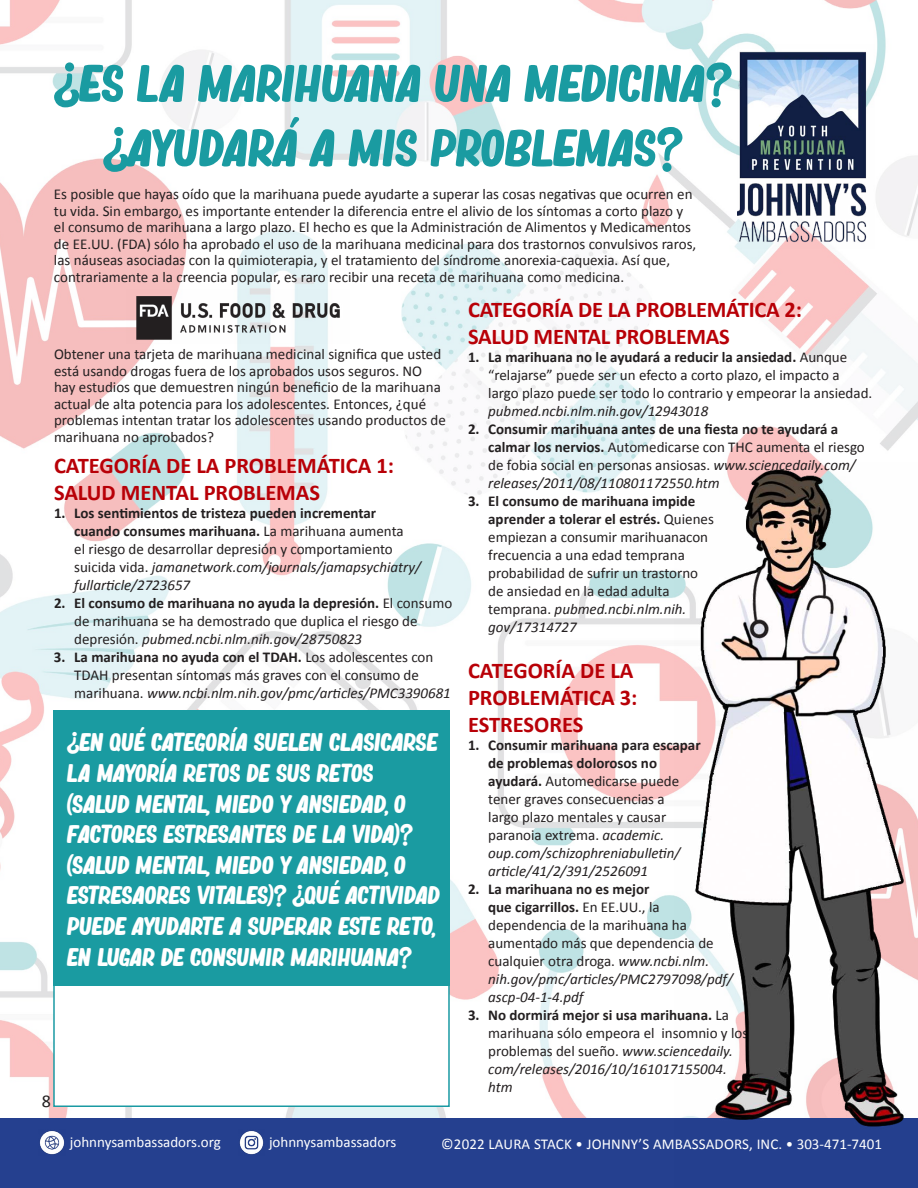
<style>
.page{position:relative;width:918px;height:1188px;background:#fff}
.page>*{position:absolute;margin:0;border:0;box-sizing:border-box;transform-origin:0 0}
.t1{font:52.5px/64.5px "Magic Dreams";color:#1a9ba1;text-align:center}
.t2{font:25.5px/30.6px "Magic Dreams";color:#fff}
.t3{font:700 22.5px/27px "Calibri";letter-spacing:-.01em;color:#b80007}
.t4{font:18px "Calibri";color:#231f20}
.t5{font:15px/18px "Calibri";color:#231f20}
.t6{font:700 15px/18px "Calibri";color:#231f20}
.t7{font:italic 15px/18px "Calibri";color:#231f20}
.t8{font:15px "Calibri";color:#fff}
.s1{font-weight:700}
.s2{font-style:italic}
.s3{font-weight:400}
.s4{font-style:normal}
</style>
<div class="page">
<img style="left:0;top:0;width:918px;height:1119px">
<div style="left:53px;top:783px;width:397px;height:324px;background:#fff;border:2px solid #1a9aa3"></div>
<div style="left:54px;top:710px;width:396px;height:276px;background:#1a9ba1"></div>
<div style="left:0;top:1119px;width:918px;height:69px;background:#25408f"></div>
<img style="left:40px;top:1130px;width:24px;height:25px">
<img style="left:239px;top:1130px;width:25px;height:25px">
<img style="left:126px;top:290px;width:224px;height:54px">
<img style="left:674px;top:463px;width:244px;height:664px">
<img style="left:738px;top:44px;width:137px;height:205px">
<h1 class="t1" style="left:54px;top:52px;width:678px">¿ES LA MARIHUANA UNA MEDICINA? ¿AYUDARÁ A MIS PROBLEMAS?</h1>
<p class="t5" style="left:54px;top:185px;width:644px;line-height:16.5px">Es posible que hayas oído que la marihuana puede ayudarte a superar las cosas negativas que ocurren en tu vida. Sin embargo, es importante entender la diferencia entre el alivio de los síntomas a corto plazo y el consumo de marihuana a largo plazo. El hecho es que la Administración de Alimentos y Medicamentos de EE.UU. (FDA) sólo ha aprobado el uso de la marihuana medicinal para dos trastornos convulsivos raros, las náuseas asociadas con la quimioterapia, y el tratamiento del síndrome anorexia-caquexia. Así que, contrariamente a la creencia popular, es raro recibir una receta de marihuana como medicina.</p>
<p class="t5" style="left:54px;top:345px;width:393px;line-height:16.5px">Obtener una tarjeta de marihuana medicinal significa que usted está usando drogas fuera de los aprobados usos seguros. NO<br>hay estudios que demuestren ningún beneficio de la marihuana actual de alta potencia para los adolescentes. Entonces, ¿qué problemas intentan tratar los adolescentes usando productos de marihuana no aprobados?</p>
<h3 class="t3" style="left:54px;top:451px;width:341px">CATEGORÍA DE LA PROBLEMÁTICA 1:<br>SALUD MENTAL PROBLEMAS</h3>
<p class="t5" style="left:74px;top:504px;width:348px;text-indent:-20px"><span class="s1">1. Los sentimientos de tristeza pueden incrementar cuando consumes marihuana.</span> La marihuana aumenta<br>el riesgo de desarrollar depresión y comportamiento suicida vida. <span class="s2">jamanetwork.com/journals/jamapsychiatry/ fullarticle/2723657</span></p>
<p class="t5" style="left:74px;top:594px;width:380px;text-indent:-20px"><span class="s1">2. El consumo de marihuana no ayuda la depresión.</span> El consumo de marihuana se ha demostrado que duplica el riesgo de depresión. <span class="s2">pubmed.ncbi.nlm.nih.gov/28750823</span></p>
<p class="t6" style="left:74px;top:648px;width:361px;text-indent:-20px">3. La marihuana no ayuda con el TDAH. <span class="s3">Los adolescentes con<br>TDAH</span></p>
<p class="t5" style="left:74px;top:666px;width:378px;text-align:center">presentan síntomas más graves con el consumo de marihuana. <span class="s2">www.ncbi.nlm.nih.gov/pmc/articles/PMC3390681</span></p>
<p class="t2" style="left:67px;top:727px;width:374px">¿EN QUÉ CATEGORÍA SUELEN CLASIFICARSE LA MAYORÍA RETOS DE SUS RETOS (SALUD MENTAL, MIEDO Y ANSIEDAD, O FACTORES ESTRESANTES DE LA VIDA)? (SALUD MENTAL, MIEDO Y ANSIEDAD, O ESTRESAORES VITALES)? ¿QUÉ ACTIVIDAD PUEDE AYUDARTE A SUPERAR ESTE RETO, EN LUGAR DE CONSUMIR MARIHUANA?</p>
<p class="t4" style="left:42px;top:1089px;width:11px">8</p>
<h3 class="t3" style="left:468px;top:295px;width:335px">CATEGORÍA DE LA PROBLEMÁTICA 2:<br>SALUD MENTAL PROBLEMAS</h3>
<p class="t5" style="left:488px;top:347px;width:386px;text-indent:-20px"><span class="s1">1. La marihuana no le ayudará a reducir la ansiedad.</span> Aunque “relajarse” puede ser un efecto a corto plazo, el impacto a largo plazo puede ser todo lo contrario y empeorar la ansiedad.</p>
<p class="t7" style="left:488px;top:401px;width:222px">pubmed.ncbi.nlm.nih.gov/12943018</p>
<p class="t6" style="left:488px;top:419px;width:352px;text-indent:-20px">2. Consumir marihuana antes de una fiesta no te ayudará a calmar los nervios. <span class="s3">Automedicarse con THC</span></p>
<p class="t7" style="left:488px;top:437px;width:378px;text-indent:268px"><span class="s4">aumenta el riesgo de fobia social en personas ansiosas.</span> www.sciencedaily.com/ releases/2011/08/110801172550.htm</p>
<p class="t5" style="left:488px;top:491px;width:227px;text-indent:-20px"><span class="s1">3. El consumo de marihuana impide aprender a tolerar el estrés.</span> Quienes empiezan a consumir marihuanacon frecuencia a una edad temprana probabilidad de sufrir un trastorno de ansiedad en la edad adulta temprana. <span class="s2">pubmed.ncbi.nlm.nih. gov/17314727</span></p>
<h3 class="t3" style="left:468px;top:656px;width:171px">CATEGORÍA DE LA<br>PROBLEMÁTICA 3:<br>ESTRESORES</h3>
<p class="t5" style="left:488px;top:735px;width:214px;text-indent:-20px"><span class="s1">1. Consumir marihuana para escapar de problemas dolorosos no ayudará.</span> Automedicarse puede tener graves consecuencias a<br>largo plazo mentales y causar paranoia extrema. <span class="s2">academic. oup.com/schizophreniabulletin/ article/41/2/391/2526091</span></p>
<p class="t5" style="left:488px;top:879px;width:246px;text-indent:-20px"><span class="s1">2. La marihuana no es mejor<br>que cigarrillos.</span> En EE.UU ., la dependencia de la marihuana ha aumentado más que dependencia de cualquier otra droga. <span class="s2">www.ncbi.nlm. nih.gov/pmc/articles/PMC2797098/pdf/ ascp-04-1-4.pdf</span></p>
<p class="t5" style="left:488px;top:1005px;width:262px;text-indent:-20px"><span class="s1">3. No dormirá mejor si usa marihuana.</span> La marihuana sólo empeora el insomnio y los problemas del sueño. <span class="s2">www.sciencedaily. com/releases/2016/10/161017155004. htm</span></p>
<p class="t8" style="left:70px;top:1133px;width:152px">johnnysambassadors.org</p>
<p class="t8" style="left:269px;top:1133px;width:129px">johnnysambassadors</p>
<p class="t8" style="left:441px;top:1134px;width:442px">©2022 Laura Stack • Johnny’s Ambassadors, Inc. • 303-471-7401</p>
</div>
